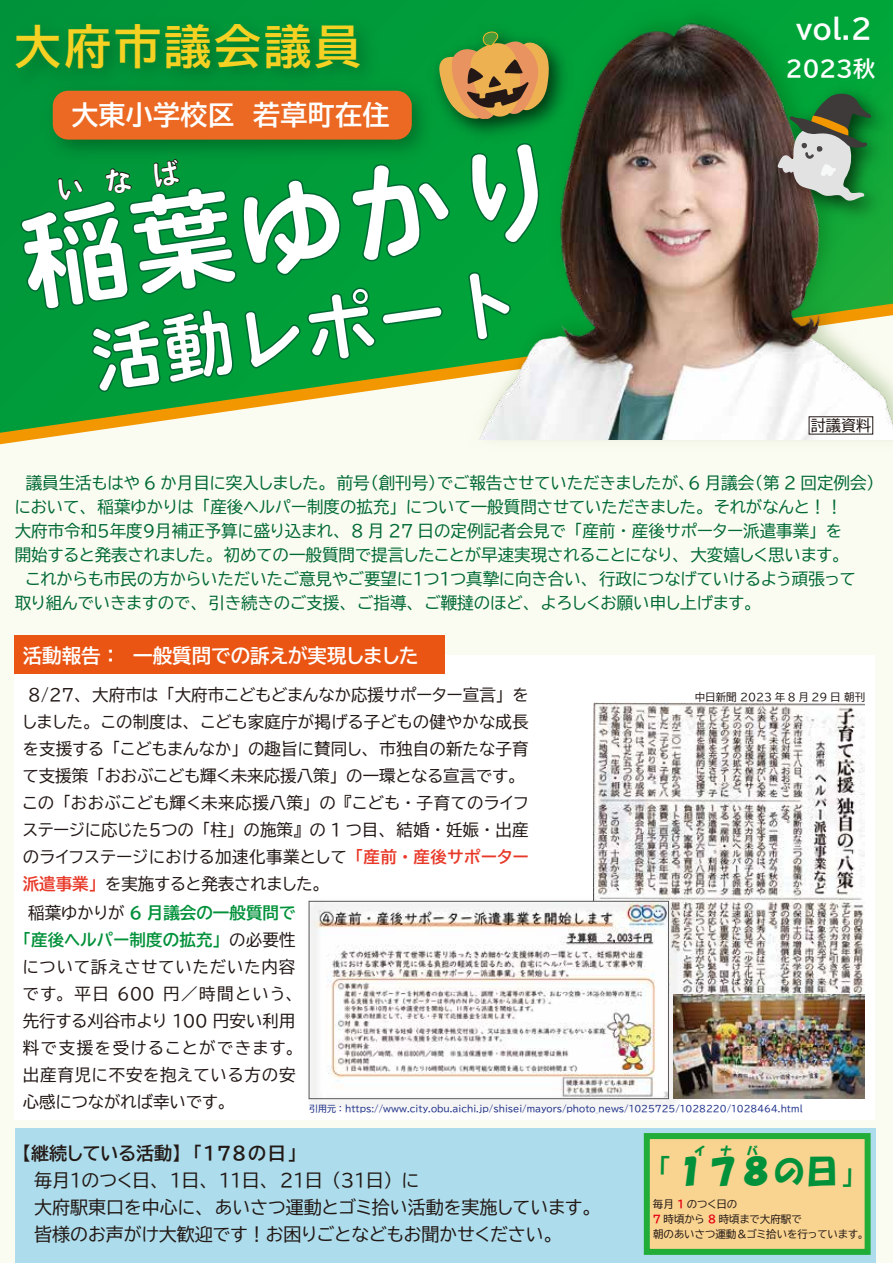
<style>
.page{position:relative;width:893px;height:1263px;background:#fbfcf1}
.page>*{position:absolute;margin:0;border:0;box-sizing:border-box;transform-origin:0 0}
.t1{font:106.5px "VDL V7 Maru Gothic Bold";color:#fff}
.t2{font:72px "VDL V7 Maru Gothic Bold";color:#fff}
.t3{font:46.5px "BIZ UDP Gothic Bold";letter-spacing:.075em;color:#f4d123}
.t4{font:32.7px "HGS Soei Kakupoptai";letter-spacing:.01em;color:#00913a}
.t5{font:27px "BIZ UDP Gothic Bold";letter-spacing:.01em;color:#fff}
.t6{font:21.9px "BIZ UDP Gothic Bold";letter-spacing:.01em;color:#fff}
.t7{font:19.5px "BIZ UDP Gothic Bold";color:#fff}
.t8{font:18px/27px "BIZ UDP Gothic";color:#221815}
.t9{font:18px "BIZ UDP Gothic Bold";color:#221815}
.t10{font:16.5px/27px "BIZ UDP Gothic";letter-spacing:.01em;color:#221815}
.t11{font:16.5px/24px "BIZ UDP Gothic";color:#006934}
.t12{font:16.5px/27px "BIZ UDP Gothic Bold";letter-spacing:.01em;color:#00913a;text-align:center}
.t13{font:15px "BIZ UDP Gothic";color:#221815}
.t14{font:12px "HGS Soei Kakupoptai";color:#00913a}
.t15{font:10.5px/15px "BIZ UDP Gothic";color:#221815}
.t16{font:9px "BIZ UDP Gothic";color:#172a88}
.s1{font-family:"BIZ UDP Gothic Bold";color:#e83828}
.s2{font-family:"BIZ UDP Gothic";color:#221815}
.s3{font-family:"BIZ UDP Gothic Bold";color:#e60012}
</style>
<div class="page">
<svg style="left:0;top:0;width:417px;height:433px"></svg>
<img style="left:417px;top:0;width:476px;height:441px">
<img style="left:434px;top:11px;width:459px;height:428px">
<div style="left:0;top:6px;width:393px;height:92px;background:#00943a"></div>
<div style="left:15px;top:656px;width:860px;height:464px;background:#fff"></div>
<div style="left:15px;top:635px;width:430px;height:38px;background:#ea5514"></div>
<div style="left:15px;top:1128px;width:861px;height:135px;background:#adddec"></div>
<div style="left:644px;top:1133px;width:227px;height:122px;background:#f9d390;border:6px solid #22ac38"></div>
<div style="left:809px;top:417px;width:64px;height:17px;background:#fff"></div>
<img style="left:423px;top:15px;width:155px;height:133px">
<img style="left:761px;top:77px;width:132px;height:153px">
<svg style="left:777px;top:92px;width:99px;height:110px;background:#648d67"></svg>
<img style="left:593px;top:702px;width:271px;height:291px">
<img style="left:308px;top:892px;width:378px;height:216px">
<div style="left:309px;top:901px;width:360px;height:198px;border:1px solid #595757"></div>
<img style="left:674px;top:995px;width:190px;height:104px">
<svg style="left:20px;top:32px;width:529px;height:361px;background:#249138"></svg>
<h3 class="t3" style="left:15px;top:23px;width:348px">大府市議会議員</h3>
<h3 class="t5" style="left:71px;top:102px;width:319px">大東小学校区　若草町在住</h3>
<h1 class="t1" style="left:12px;top:191px;width:545px;rotate:-8deg">稲葉ゆかり</h1>
<h2 class="t2" style="left:84px;top:312px;width:434px;rotate:-8deg">活動レポート</h2>
<h3 class="t5" style="left:796px;top:15px;width:77px">vol.2</h3>
<h3 class="t6" style="left:786px;top:57px;width:91px">２０２３秋</h3>
<p class="t13" style="left:811px;top:418px;width:62px">討議資料</p>
<p class="t11" style="left:15px;top:471px;width:861px">　議員生活もはや 6 か月目に突入しました。前号（創刊号）でご報告させていただきましたが、6 月議会（第 2 回定例会）において、稲葉ゆかりは「産後ヘルパー制度の拡充」について一般質問させていただきました。それがなんと！！　<br>大府市令和５年度９月補正予算に盛り込まれ、 8 月 27 日の定例記者会見で「産前・産後サポーター派遣事業」を<br>開始すると発表されました。初めての一般質問で提言したことが早速実現されることになり、大変嬉しく思います。<br>　これからも市民の方からいただいたご意見やご要望に１つ１つ真摯に向き合い、行政につなげていけるよう頑張って取り組んでいきますので、引き続きのご支援、ご指導、ご鞭撻のほど、よろしくお願い申し上げます。</p>
<p class="t7" style="left:23px;top:646px;width:397px">活動報告：　一般質問での訴えが実現しました</p>
<p class="t10" style="left:23px;top:681px;width:507px;text-indent:6px">8/27、大府市は「大府市こどもどまんなか応援サポーター宣言」をしました。この制度は、こども家庭庁が掲げる子どもの健やかな成長を支援する「こどもまんなか」の趣旨に賛同し、市独自の新たな子育て支援策「おおぶこども輝く未来応援八策」の一環となる宣言です。この「おおぶこども輝く未来応援八策」の『こども・子育てのライフステージに応じた５つの「柱」の施策』の 1 つ目、結婚・妊娠・出産のライフステージにおける加速化事業として<span class="s1">「産前・産後サポーター派遣事業」</span>を実施すると発表されました。</p>
<p class="t12" style="left:23px;top:899px;width:274px"><span class="s2">稲葉ゆかりが</span> 6 月議会の一般質問で「産後ヘルパー制度の拡充」<span class="s2">の必要性</span></p>
<p class="t10" style="left:23px;top:953px;width:274px;text-align:justify">について訴えさせていただいた内容です。平日 600 円／時間という、先行する刈谷市より 100 円安い利用料で支援を受けることができます。出産育児に不安を抱えている方の安心感につながれば幸いです。</p>
<p class="t15" style="left:695px;top:689px;width:172px">中日新聞 2023 年 8 月 29 日 朝刊</p>
<p class="t16" style="left:309px;top:1104px;width:495px">引用元： https://www.city.obu.aichi.jp/shisei/mayors/photo_news/1025725/1028220/1028464.html</p>
<p class="t9" style="left:22px;top:1144px;width:276px">【継続している活動】　「１７８の日」</p>
<p class="t8" style="left:22px;top:1166px;width:573px">　毎月１のつく日、１日、１１日、２１日（３１日）に<br>　大府駅東口を中心に、あいさつ運動とゴミ拾い活動を実施しています。　皆様のお声がけ大歓迎です！お困りごとなどもお聞かせください。</p>
<p class="t14" style="left:694px;top:1144px;width:66px">イナバ</p>
<h3 class="t4" style="left:641px;top:1154px;width:232px">「１７８の日」</h3>
<p class="t15" style="left:653px;top:1196px;width:213px">毎月 <span class="s3">1</span> のつく日の<br><span class="s3">7</span> 時頃から <span class="s3">8</span> 時頃まで大府駅で<br>朝のあいさつ運動＆ゴミ拾いを行っています。</p>
</div>
